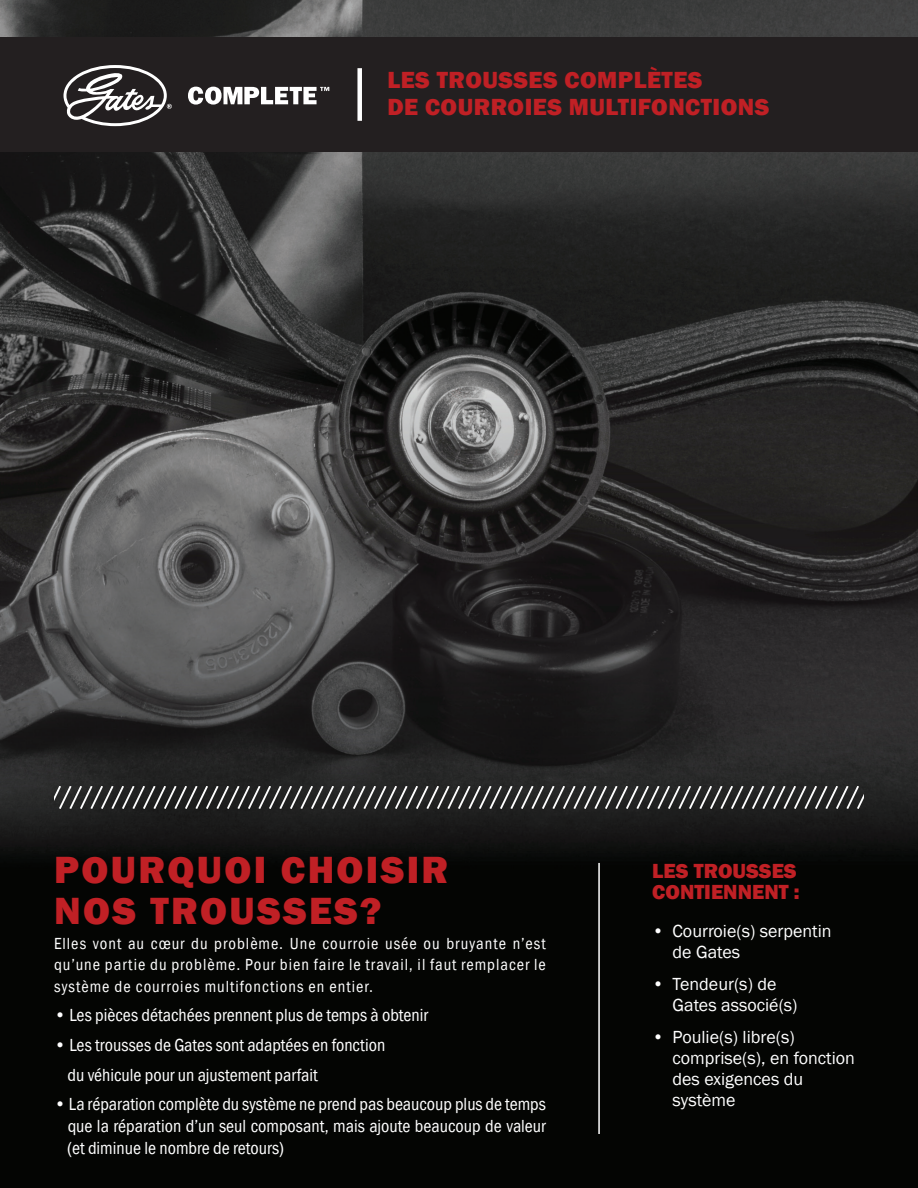
<style>
.page{position:relative;width:918px;height:1188px;background:#fff}
.page>*{position:absolute;margin:0;border:0;box-sizing:border-box;transform-origin:0 0}
.t1{font:800 39px/41.1px "Franklin Gothic";letter-spacing:.06em;color:#c02025}
.t2{font:800 24px/27px "Franklin Gothic";letter-spacing:.02em;color:#c02025}
.t3{font:800 21px/21px "Franklin Gothic";color:#c02025}
.t4{font:18px/21.6px "Franklin Gothic URW Con Boo";color:#fff}
.t5{font:18px/21px "Franklin Gothic";color:#fff}
.t6{font:16.5px/21.3px "Franklin Gothic URW Con Boo";letter-spacing:.06em;color:#fff;text-align:justify}
</style>
<div class="page">
<img style="left:0;top:0;width:918px;height:1188px">
<div style="left:0;top:37px;width:918px;height:115px;background:#231f20"></div>
<svg style="left:54px;top:787px;width:810px;height:21px;background:#4d4e4e"></svg>
<hr style="left:598px;top:863px;width:2px;height:271px;background:#fff">
<div style="left:357px;top:68px;width:5px;height:53px;background:#fff"></div>
<svg style="left:63px;top:65px;width:109px;height:61px"></svg>
<svg style="left:188px;top:87px;width:141px;height:18px"></svg>
<h2 class="t2" style="left:387px;top:66px;width:384px">LES TROUSSES COMPLÈTES<br>DE COURROIES MULTIFONCTIONS</h2>
<h1 class="t1" style="left:54px;top:849px;width:396px">POURQUOI CHOISIR<br>NOS TROUSSES?</h1>
<p class="t6" style="left:54px;top:933px;width:493px">Elles vont au cœur du problème. Une courroie usée ou bruyante n’est qu’une partie du problème. Pour bien faire le travail, il faut remplacer le système de courroies multifonctions en entier.</p>
<p class="t4" style="left:54px;top:1004px;width:376px">• Les pièces détachées prennent plus de temps à obtenir</p>
<p class="t4" style="left:67px;top:1030px;width:319px;line-height:29.7px;text-indent:-13px">• Les trousses de Gates sont adaptées en fonction du véhicule pour un ajustement parfait</p>
<p class="t4" style="left:67px;top:1093px;width:480px;text-align:justify;text-indent:-13px">• La réparation complète du système ne prend pas beaucoup plus de temps que la réparation d’un seul composant, mais ajoute beaucoup de valeur (et diminue le nombre de retours)</p>
<p class="t3" style="left:652px;top:860px;width:149px">LES TROUSSES<br>CONTIENNENT :</p>
<p class="t5" style="left:673px;top:921px;width:161px;text-indent:-20px">• Courroie(s) serpentin de Gates</p>
<p class="t5" style="left:673px;top:974px;width:126px;text-indent:-20px">• Tendeur(s) de<br>Gates associé(s)</p>
<p class="t5" style="left:673px;top:1027px;width:184px;text-indent:-20px">• Poulie(s) libre(s) comprise(s), en fonction des exigences du système</p>
</div>
